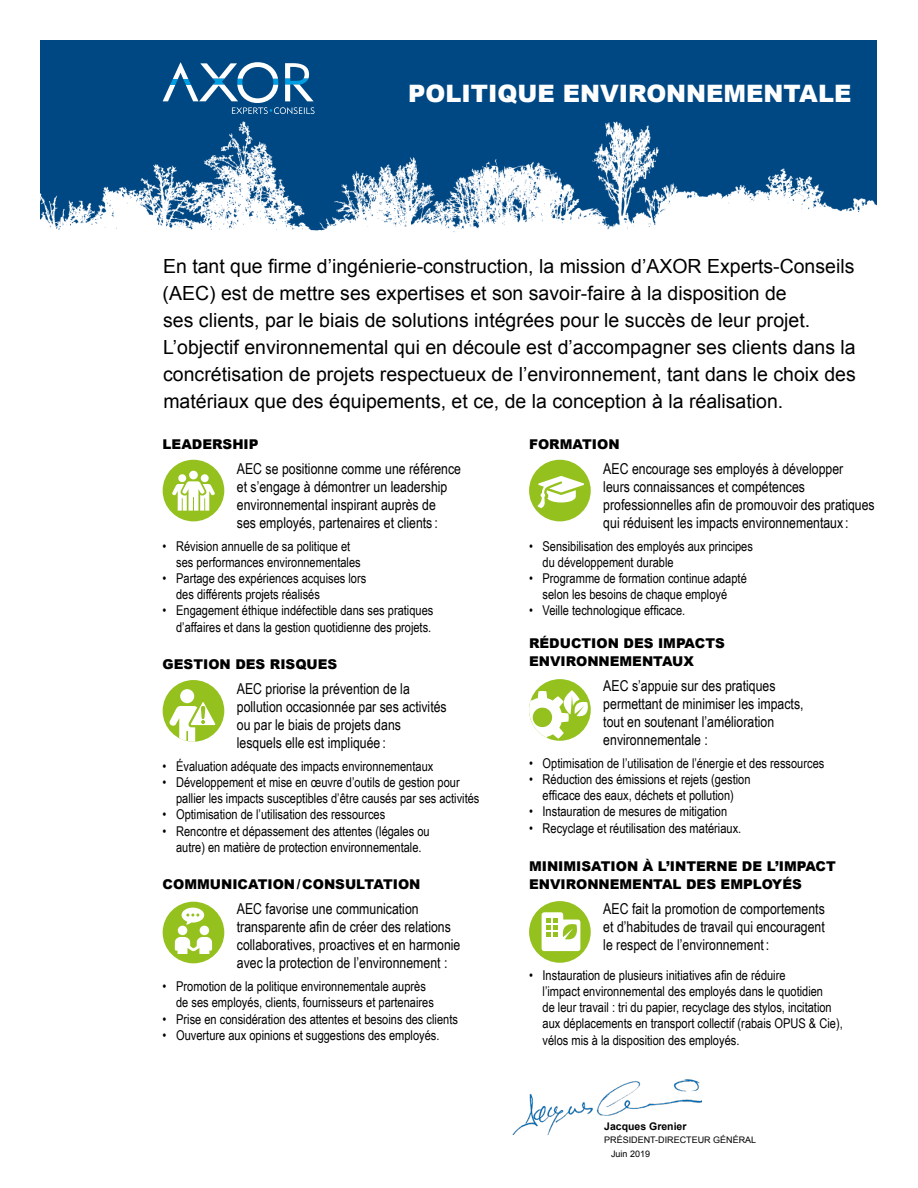
<style>
.page{position:relative;width:918px;height:1188px;background:#fff}
.page>*{position:absolute;margin:0;border:0;box-sizing:border-box;transform-origin:0 0}
.t1{font:900 24px "Arial";color:#fff}
.t2{font:19.5px/27px "Arial";color:#000}
.t3{font:15px/18px "Arial Narrow";color:#000}
.t4{font:13.5px/16.2px "Arial Narrow";color:#000}
.t5{font:900 13.5px/18px "Arial";color:#000}
.t6{font:700 10.5px "Arial";color:#000}
.t7{font:9px/13.5px "Arial";color:#000}
</style>
<div class="page">
<div style="left:40px;top:40px;width:838px;height:196px;background:#004884"></div>
<img style="left:40px;top:97px;width:838px;height:139px">
<img style="left:512px;top:1079px;width:189px;height:56px">
<div style="left:163px;top:460px;width:61px;height:61px;background:#95c11f;border-radius:50%"></div>
<div style="left:189px;top:471px;width:9px;height:8px;background:#fff;border-radius:50%"></div>
<div style="left:201px;top:474px;width:8px;height:8px;background:#fff;border-radius:50%"></div>
<div style="left:178px;top:474px;width:8px;height:8px;background:#fff;border-radius:50%"></div>
<svg style="left:172px;top:481px;width:43px;height:30px"></svg>
<div style="left:163px;top:902px;width:61px;height:61px;background:#95c11f;border-radius:50%"></div>
<div style="left:178px;top:926px;width:9px;height:9px;background:#fff;border-radius:50%"></div>
<div style="left:200px;top:926px;width:9px;height:9px;background:#fff;border-radius:50%"></div>
<svg style="left:175px;top:937px;width:37px;height:17px"></svg>
<svg style="left:182px;top:908px;width:22px;height:17px"></svg>
<div style="left:163px;top:680px;width:61px;height:62px;background:#95c11f;border-radius:50%"></div>
<div style="left:180px;top:689px;width:14px;height:14px;background:#fff;border-radius:50%"></div>
<svg style="left:168px;top:699px;width:50px;height:43px"></svg>
<div style="left:529px;top:460px;width:62px;height:61px;background:#95c11f;border-radius:50%"></div>
<svg style="left:537px;top:476px;width:47px;height:32px"></svg>
<div style="left:529px;top:679px;width:62px;height:62px;background:#95c11f;border-radius:50%"></div>
<svg style="left:529px;top:690px;width:59px;height:51px"></svg>
<div style="left:529px;top:901px;width:62px;height:62px;background:#95c11f;border-radius:50%"></div>
<svg style="left:542px;top:912px;width:38px;height:39px"></svg>
<svg style="left:163px;top:62px;width:152px;height:52px"></svg>
<h1 class="t1" style="left:408px;top:76px;width:445px">POLITIQUE ENVIRONNEMENTALE</h1>
<p class="t2" style="left:163px;top:253px;width:695px">En tant que firme d’ingénierie-construction, la mission d’AXOR Experts-Conseils (AEC) est de mettre ses expertises et son savoir-faire à la disposition de<br>ses clients, par le biais de solutions intégrées pour le succès de leur projet.<br>L’objectif environnemental qui en découle est d’accompagner ses clients dans la concrétisation de projets respectueux de l’environnement, tant dans le choix des matériaux que des équipements, et ce, de la conception à la réalisation.</p>
<p class="t5" style="left:163px;top:435px;width:97px">LEADERSHIP</p>
<p class="t3" style="left:237px;top:459px;width:226px">AEC se positionne comme une référence et s’engage à démontrer un leadership environnemental inspirant auprès de<br>ses employés, partenaires et clients :</p>
<p class="t4" style="left:176px;top:537px;width:186px;text-indent:-14px">• Révision annuelle de sa politique et ses performances environnementales</p>
<p class="t4" style="left:176px;top:570px;width:192px;text-indent:-14px">• Partage des expériences acquises lors des différents projets réalisés</p>
<p class="t4" style="left:163px;top:602px;width:272px;text-align:right">• Engagement éthique indéfectible dans ses pratiques d’affaires et dans la gestion quotidienne des projets.</p>
<p class="t5" style="left:163px;top:655px;width:176px">GESTION DES RISQUES</p>
<p class="t3" style="left:237px;top:679px;width:211px">AEC priorise la prévention de la pollution occasionnée par ses activités ou par le biais de projets dans lesquels elle est impliquée :</p>
<p class="t4" style="left:163px;top:758px;width:272px">• Évaluation adéquate des impacts environnementaux</p>
<p class="t4" style="left:176px;top:774px;width:305px;text-indent:-14px">• Développement et mise en œuvre d’outils de gestion pour pallier les impacts susceptibles d’être causés par ses activités</p>
<p class="t4" style="left:163px;top:806px;width:224px">• Optimisation de l’utilisation des ressources</p>
<p class="t4" style="left:163px;top:822px;width:269px;text-align:center">• Rencontre et dépassement des attentes (légales ou autre) en matière de protection environnementale.</p>
<p class="t5" style="left:163px;top:875px;width:259px">COMMUNICATION/CONSULTATION</p>
<p class="t3" style="left:237px;top:899px;width:225px">AEC favorise une communication transparente afin de créer des relations collaboratives, proactives et en harmonie avec la protection de l’environnement :</p>
<p class="t4" style="left:176px;top:978px;width:259px;text-indent:-14px">• Promotion de la politique environnementale auprès de ses employés, clients, fournisseurs et partenaires</p>
<p class="t4" style="left:163px;top:1010px;width:297px">• Prise en considération des attentes et besoins des clients</p>
<p class="t4" style="left:163px;top:1026px;width:278px">• Ouverture aux opinions et suggestions des employés.</p>
<p class="t5" style="left:529px;top:435px;width:92px">FORMATION</p>
<p class="t3" style="left:603px;top:459px;width:273px">AEC encourage ses employés à développer<br>leurs connaissances et compétences professionnelles afin de promouvoir des pratiques qui réduisent les impacts environnementaux :</p>
<p class="t4" style="left:543px;top:537px;width:212px;text-indent:-14px">• Sensibilisation des employés aux principes du développement durable</p>
<p class="t4" style="left:529px;top:570px;width:219px;text-align:center">• Programme de formation continue adapté selon les besoins de chaque employé</p>
<p class="t4" style="left:529px;top:602px;width:158px">• Veille technologique efficace.</p>
<p class="t5" style="left:529px;top:634px;width:197px">RÉDUCTION DES IMPACTS<br>ENVIRONNEMENTAUX</p>
<p class="t3" style="left:603px;top:676px;width:202px">AEC s’appuie sur des pratiques permettant de minimiser les impacts, tout en soutenant l’amélioration environnementale :</p>
<p class="t4" style="left:529px;top:755px;width:297px">• Optimisation de l’utilisation de l’énergie et des ressources</p>
<p class="t4" style="left:529px;top:771px;width:223px;text-align:center">• Réduction des émissions et rejets (gestion efficace des eaux, déchets et pollution)</p>
<p class="t4" style="left:529px;top:803px;width:200px">• Instauration de mesures de mitigation</p>
<p class="t4" style="left:529px;top:819px;width:214px">• Recyclage et réutilisation des matériaux.</p>
<p class="t5" style="left:529px;top:857px;width:308px">MINIMISATION À L’INTERNE DE L’IMPACT<br>ENVIRONNEMENTAL DES EMPLOYÉS</p>
<p class="t3" style="left:603px;top:899px;width:223px;text-align:justify">AEC fait la promotion de comportements et d’habitudes de travail qui encouragent le respect de l’environnement :</p>
<p class="t4" style="left:543px;top:966px;width:302px;text-indent:-14px">• Instauration de plusieurs initiatives afin de réduire<br>l’impact environnemental des employés dans le quotidien<br>de leur travail : tri du papier, recyclage des stylos, incitation aux déplacements en transport collectif (rabais OPUS &amp; Cie), vélos mis à la disposition des employés.</p>
<p class="t6" style="left:604px;top:1119px;width:84px">Jacques Grenier</p>
<p class="t7" style="left:611px;top:1133px;width:147px;text-indent:-7px">PRÉSIDENT-DIRECTEUR GÉNÉRAL<br>Juin 2019</p>
</div>
